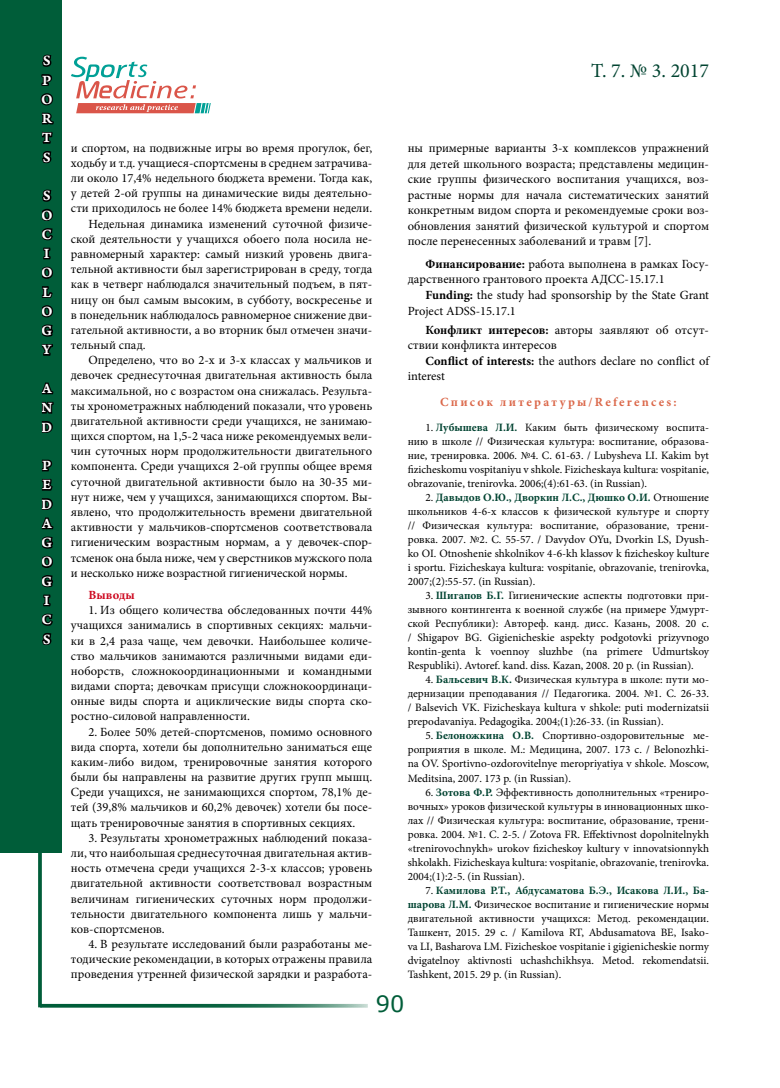
<style>
.page{position:relative;width:780px;height:1088px;background:#fff}
.page>*{position:absolute;margin:0;border:0;box-sizing:border-box;transform-origin:0 0}
.t1{font:22.5px "Verdana";color:#005d39}
.t2{font:20px "Minion Pro";color:#024431}
.t3{font:15px/19.2px "Arno Pro Smbd Caption";color:#fff}
.t4{font:12.5px/15.1px "Minion Pro";color:#000;text-align:justify}
.t5{font:700 12.5px "Minion Pro";letter-spacing:.18em;color:#db684a}
.t6{font:700 12.5px "Minion Pro";color:#cd071e}
.t7{font:11.25px/14px "Minion Pro";color:#000;text-align:justify}
.s1{font-weight:700}
.s2{font-weight:700;color:#004331}
</style>
<div class="page">
<div style="left:0;top:0;width:61px;height:852px;background:#005d39"></div>
<svg style="left:40px;top:54px;width:14px;height:379px"></svg>
<svg style="left:42px;top:459px;width:12px;height:186px"></svg>
<hr style="left:38px;top:111px;width:4px;height:896px;background:#005d39">
<hr style="left:40px;top:1004px;width:328px;height:3px;background:#005d39">
<svg style="left:71px;top:57px;width:140px;height:56px"></svg>
<p class="t3" style="left:41px;top:52px;width:13px">S<br>P<br>O<br>R<br>T<br>S</p>
<p class="t3" style="left:41px;top:187px;width:13px">S<br>O<br>C<br>I<br>O<br>L<br>O<br>G<br>Y</p>
<p class="t3" style="left:41px;top:379px;width:13px;text-align:justify">A N D</p>
<p class="t3" style="left:41px;top:457px;width:13px">P<br>E<br>D<br>A<br>G<br>O<br>G<br>I<br>C<br>S</p>
<p class="t4" style="left:71px;top:140px;width:303px">и спортом, на подвижные игры во время прогулок, бег,</p>
<p class="t4" style="left:71px;top:155px;width:303px">ходьбу и т.д. учащиеся-спортсмены в среднем затрачива-</p>
<p class="t4" style="left:71px;top:171px;width:303px">ли около 17,4% недельного бюджета времени. Тогда как,</p>
<p class="t4" style="left:71px;top:186px;width:303px">у детей 2-ой группы на динамические виды деятельно-</p>
<p class="t4" style="left:71px;top:201px;width:303px">сти приходилось не более 14% бюджета времени недели.</p>
<p class="t4" style="left:89px;top:216px;width:285px">Недельная динамика изменений суточной физиче-</p>
<p class="t4" style="left:71px;top:231px;width:303px">ской деятельности у учащихся обоего пола носила не-</p>
<p class="t4" style="left:71px;top:246px;width:303px">равномерный характер: самый низкий уровень двига-</p>
<p class="t4" style="left:71px;top:262px;width:303px">тельной активности был зарегистрирован в среду, тогда</p>
<p class="t4" style="left:71px;top:277px;width:303px">как в четверг наблюдался значительный подъем, в пят-</p>
<p class="t4" style="left:71px;top:292px;width:303px">ницу он был самым высоким, в субботу, воскресенье и</p>
<p class="t4" style="left:71px;top:307px;width:303px">в понедельник наблюдалось равномерное снижение дви-</p>
<p class="t4" style="left:71px;top:322px;width:303px">гательной активности, а во вторник был отмечен значи-</p>
<p class="t4" style="left:71px;top:337px;width:76px">тельный спад.</p>
<p class="t4" style="left:89px;top:353px;width:285px">Определено, что во 2-х и 3-х классах у мальчиков и</p>
<p class="t4" style="left:71px;top:368px;width:303px">девочек среднесуточная двигательная активность была</p>
<p class="t4" style="left:71px;top:383px;width:303px">максимальной, но с возрастом она снижалась. Результа-</p>
<p class="t4" style="left:71px;top:398px;width:303px">ты хронометражных наблюдений показали, что уровень</p>
<p class="t4" style="left:71px;top:413px;width:303px">двигательной активности среди учащихся, не занимаю-</p>
<p class="t4" style="left:71px;top:429px;width:303px">щихся спортом, на 1,5-2 часа ниже рекомендуемых вели-</p>
<p class="t4" style="left:71px;top:444px;width:303px">чин суточных норм продолжительности двигательного</p>
<p class="t4" style="left:71px;top:459px;width:303px">компонента. Среди учащихся 2-ой группы общее время</p>
<p class="t4" style="left:71px;top:474px;width:303px">суточной двигательной активности было на 30-35 ми-</p>
<p class="t4" style="left:71px;top:489px;width:303px">нут ниже, чем у учащихся, занимающихся спортом. Вы-</p>
<p class="t4" style="left:71px;top:504px;width:303px">явлено, что продолжительность времени двигательной</p>
<p class="t4" style="left:71px;top:520px;width:303px">активности у мальчиков-спортсменов соответствовала</p>
<p class="t4" style="left:71px;top:535px;width:303px">гигиеническим возрастным нормам, а у девочек-спор-</p>
<p class="t4" style="left:71px;top:550px;width:303px">тсменок она была ниже, чем у сверстников мужского пола</p>
<p class="t4" style="left:71px;top:565px;width:278px">и несколько ниже возрастной гигиенической нормы.</p>
<p class="t6" style="left:89px;top:586px;width:48px">Выводы</p>
<p class="t4" style="left:71px;top:603px;width:303px;text-indent:18px">1. Из общего количества обследованных почти 44% учащихся занимались в спортивных секциях: мальчи&shy;ки в 2,4 раза чаще, чем девочки. Наибольшее количе&shy;ство мальчиков занимаются различными видами еди&shy;ноборств, сложнокоординационными и командными видами спорта; девочкам присущи сложнокоординаци&shy;онные виды спорта и ациклические виды спорта ско&shy;ростно-силовой направленности.</p>
<p class="t4" style="left:71px;top:724px;width:303px;text-indent:18px">2. Более 50% детей-спортсменов, помимо основного вида спорта, хотели бы дополнительно заниматься еще каким-либо видом, тренировочные занятия которого были бы направлены на развитие других групп мышц.<br>Среди учащихся, не занимающихся спортом, 78,1% де&shy;тей (39,8% мальчиков и 60,2% девочек) хотели бы посе&shy;щать тренировочные занятия в спортивных секциях.</p>
<p class="t4" style="left:71px;top:830px;width:303px;text-indent:18px">3. Результаты хронометражных наблюдений показа&shy;ли, что наибольшая среднесуточная двигательная актив&shy;ность отмечена среди учащихся 2-3-х классов; уровень двигательной активности соответствовал возрастным величинам гигиенических суточных норм продолжи&shy;тельности двигательного компонента лишь у мальчи&shy;ков-спортсменов.</p>
<p class="t4" style="left:71px;top:936px;width:303px;text-indent:18px">4. В результате исследований были разработаны ме&shy;тодические рекомендации, в которых отражены правила проведения утренней физической зарядки и разработа-</p>
<h2 class="t2" style="left:591px;top:57px;width:119px">Т. 7. № 3. 2017</h2>
<p class="t4" style="left:407px;top:140px;width:303px;line-height:15.5px">ны примерные варианты 3-х комплексов упражнений для детей школьного возраста; представлены медицин&shy;ские группы физического воспитания учащихся, воз&shy;растные нормы для начала систематических занятий конкретным видом спорта и рекомендуемые сроки воз&shy;обновления занятий физической культурой и спортом после перенесенных заболеваний и травм [7].</p>
<p class="t4" style="left:407px;top:256px;width:303px;line-height:15.5px;text-indent:18px"><span class="s1">Финансирование:</span> работа выполнена в рамках Госу&shy;дарственного грантового проекта АДСС-15.17.1</p>
<p class="t4" style="left:407px;top:287px;width:303px;line-height:15.5px;text-indent:18px"><span class="s1">Funding:</span> the study had sponsorship by the State Grant<br>Project ADSS-15.17.1</p>
<p class="t4" style="left:407px;top:322px;width:303px;line-height:15.5px;text-indent:18px"><span class="s1">Конфликт интересов:</span> авторы заявляют об отсут&shy;ствии конфликта интересов</p>
<p class="t4" style="left:407px;top:353px;width:303px;line-height:15.5px;text-indent:18px"><span class="s1">Conflict of interests:</span> the authors declare no conflict of interest</p>
<p class="t5" style="left:440px;top:393px;width:238px">Список литературы/References:</p>
<p class="t7" style="left:407px;top:420px;width:303px;text-indent:18px">1. <span class="s2">Лубышева Л.И.</span> Каким быть физическому воспита&shy;нию в школе // Физическая культура: воспитание, образова&shy;ние, тренировка. 2006. №4. С. 61-63. / Lubysheva LI. Kakim byt fizicheskomu vospitaniyu v shkole. Fizicheskaya kultura: vospitanie, obrazovanie, trenirovka. 2006;(4):61-63. (in Russian).</p>
<p class="t7" style="left:407px;top:490px;width:303px;text-indent:18px">2. <span class="s2">Давыдов О.Ю., Дворкин Л.С., Дюшко О.И.</span> Отношение школьников 4-6-х классов к физической культуре и спорту // Физическая культура: воспитание, образование, трени&shy;ровка. 2007. №2. С. 55-57. / Davydov OYu, Dvorkin LS, Dyush&shy;ko OI. Otnoshenie shkolnikov 4-6-kh klassov k fizicheskoy kulture i sportu. Fizicheskaya kultura: vospitanie, obrazovanie, trenirovka, 2007;(2):55-57. (in Russian).</p>
<p class="t7" style="left:407px;top:588px;width:303px;text-indent:18px">3. <span class="s2">Шигапов Б.Г.</span> Гигиенические аспекты подготовки при&shy;зывного контингента к военной службе (на примере Удмурт&shy;ской Республики): Автореф. канд. дисс. Казань, 2008. 20 с. / Shigapov BG. Gigienicheskie aspekty podgotovki prizyvnogo kontin-genta k voennoy sluzhbe (na primere Udmurtskoy Respubliki). Avtoref. kand. diss. Kazan, 2008. 20 p. (in Russian).</p>
<p class="t7" style="left:407px;top:673px;width:303px;text-indent:18px">4. <span class="s2">Бальсевич В.К.</span> Физическая культура в школе: пути мо&shy;дернизации преподавания // Педагогика. 2004. №1. C. 26-33. / Balsevich VK. Fizicheskaya kultura v shkole: puti modernizatsii prepodavaniya. Pedagogika. 2004;(1):26-33. (in Russian).</p>
<p class="t7" style="left:407px;top:729px;width:303px;text-indent:18px">5. <span class="s2">Белоножкина О.В.</span> Спортивно-оздоровительные ме&shy;роприятия в школе. М.: Медицина, 2007. 173 с. / Belonozhki&shy;na OV. Sportivno-ozdorovitelnye meropriyatiya v shkole. Moscow, Meditsina, 2007. 173 p. (in Russian).</p>
<p class="t7" style="left:407px;top:785px;width:303px;text-indent:18px">6. <span class="s2">Зотова Ф.Р.</span> Эффективность дополнительных «трениро&shy;вочных» уроков физической культуры в инновационных шко&shy;лах // Физическая культура: воспитание, образование, трени&shy;ровка. 2004. №1. С. 2-5. / Zotova FR. Effektivnost dopolnitelnykh «trenirovochnykh» urokov fizicheskoy kultury v innovatsionnykh shkolakh. Fizicheskaya kultura: vospitanie, obrazovanie, trenirovka.<br>2004;(1):2-5. (in Russian).</p>
<p class="t7" style="left:407px;top:883px;width:303px;text-indent:18px">7. <span class="s2">Камилова Р.Т., Абдусаматова Б.Э., Исакова Л.И., Ба&shy;шарова Л.М.</span> Физическое воспитание и гигиенические нормы двигательной активности учащихся: Мeтод. рекомендации.<br>Ташкент, 2015. 29 с. / Kamilova RT, Abdusamatova BE, Isako&shy;va LI, Basharova LM. Fizicheskoe vospitanie i gigienicheskie normy dvigatelnoy aktivnosti uchashchikhsya. Metod. rekomendatsii.<br>Tashkent, 2015. 29 p. (in Russian).</p>
<h1 class="t1" style="left:375px;top:988px;width:30px">90</h1>
</div>
